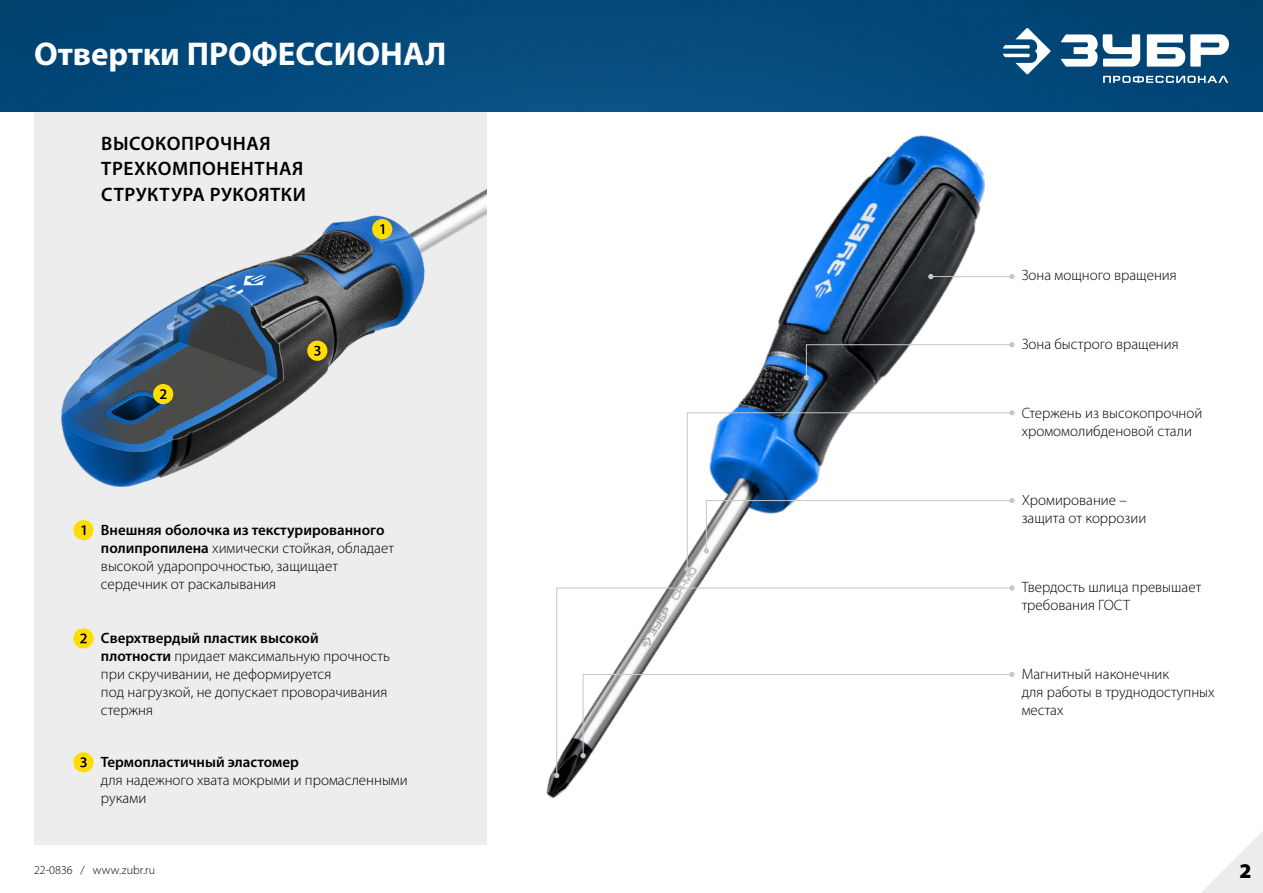
<style>
.page{position:relative;width:1263px;height:893px;background:#fff}
.page>*{position:absolute;margin:0;border:0;box-sizing:border-box;transform-origin:0 0}
.t1{font:700 33px "Myriad Pro";color:#fff}
.t2{font:900 21px "Myriad Pro";color:#000}
.t3{font:600 19.5px/25.5px "Myriad Pro";letter-spacing:.03em;color:#000}
.t4{font:300 15px/18px "Myriad Pro";color:#000}
.t5{font:600 15px "Myriad Pro";color:#000}
.t6{font:300 12px "Myriad Pro";letter-spacing:.005em;color:#000}
.s1{font-weight:600}
</style>
<div class="page">
<div style="left:34px;top:0;width:453px;height:844px;background:#ededed"></div>
<img style="left:61px;top:220px;width:294px;height:267px">
<img style="left:355px;top:135px;width:658px;height:664px">
<img style="left:0;top:0;width:1263px;height:111px">
<svg style="left:1201px;top:831px;width:62px;height:62px"></svg>
<svg style="left:804px;top:342px;width:211px;height:38px"></svg>
<svg style="left:687px;top:412px;width:325px;height:158px"></svg>
<svg style="left:685px;top:567px;width:5px;height:5px"></svg>
<svg style="left:1009px;top:410px;width:6px;height:5px"></svg>
<svg style="left:704px;top:498px;width:311px;height:55px"></svg>
<svg style="left:556px;top:587px;width:456px;height:189px"></svg>
<svg style="left:554px;top:773px;width:5px;height:5px"></svg>
<svg style="left:1009px;top:585px;width:6px;height:6px"></svg>
<hr style="left:931px;top:276px;width:81px;height:1px;background:#c6c6c6">
<svg style="left:928px;top:274px;width:5px;height:5px"></svg>
<svg style="left:1009px;top:274px;width:6px;height:5px"></svg>
<div style="left:73px;top:520px;width:21px;height:20px;background:#fd0;border-radius:50%"></div>
<svg style="left:81px;top:525px;width:4px;height:10px"></svg>
<div style="left:372px;top:219px;width:20px;height:20px;background:#fd0;border-radius:50%"></div>
<svg style="left:380px;top:224px;width:4px;height:10px"></svg>
<div style="left:73px;top:628px;width:21px;height:20px;background:#fd0;border-radius:50%"></div>
<svg style="left:80px;top:633px;width:7px;height:10px"></svg>
<div style="left:153px;top:384px;width:20px;height:20px;background:#fd0;border-radius:50%"></div>
<svg style="left:160px;top:389px;width:6px;height:10px"></svg>
<div style="left:73px;top:752px;width:21px;height:20px;background:#fd0;border-radius:50%"></div>
<svg style="left:80px;top:757px;width:7px;height:10px"></svg>
<div style="left:307px;top:341px;width:20px;height:20px;background:#fd0;border-radius:50%"></div>
<svg style="left:314px;top:346px;width:7px;height:10px"></svg>
<svg style="left:1002px;top:28px;width:49px;height:46px"></svg>
<svg style="left:1060px;top:34px;width:169px;height:33px"></svg>
<svg style="left:1103px;top:76px;width:125px;height:7px"></svg>
<h1 class="t1" style="left:34px;top:33px;width:414px">Отвертки ПРОФЕССИОНАЛ</h1>
<h3 class="t3" style="left:101px;top:130px;width:206px">ВЫСОКОПРОЧНАЯ<br>ТРЕХКОМПОНЕНТНАЯ<br>СТРУКТУРА РУКОЯТКИ</h3>
<p class="t4" style="left:101px;top:521px;width:295px"><span class="s1">Внешняя оболочка из текстурированного полипропилена</span> химически стойкая, обладает высокой ударопрочностью, защищает сердечник от раскалывания</p>
<p class="t4" style="left:101px;top:629px;width:290px"><span class="s1">Сверхтвердый пластик высокой плотности</span> придает максимальную прочность при скручивании, не деформируется<br>под нагрузкой, не допускает проворачивания стержня</p>
<p class="t5" style="left:101px;top:752px;width:199px">Термопластичный эластомер</p>
<p class="t4" style="left:101px;top:771px;width:308px">для надежного хвата мокрыми и промасленными руками</p>
<p class="t4" style="left:1022px;top:266px;width:157px">Зона мощного вращения</p>
<p class="t4" style="left:1022px;top:335px;width:159px">Зона быстрого вращения</p>
<p class="t4" style="left:1022px;top:404px;width:182px">Стержень из высокопрочной хромомолибденовой стали</p>
<p class="t4" style="left:1022px;top:491px;width:126px">Хромирование – защита от коррозии</p>
<p class="t4" style="left:1022px;top:578px;width:181px">Твердость шлица превышает требования ГОСТ</p>
<p class="t4" style="left:1022px;top:665px;width:194px">Магнитный наконечник<br>для работы в труднодоступных местах</p>
<p class="t6" style="left:34px;top:862px;width:123px">22-0836 / www.zubr.ru</p>
<h2 class="t2" style="left:1239px;top:856px;width:14px">2</h2>
</div>
